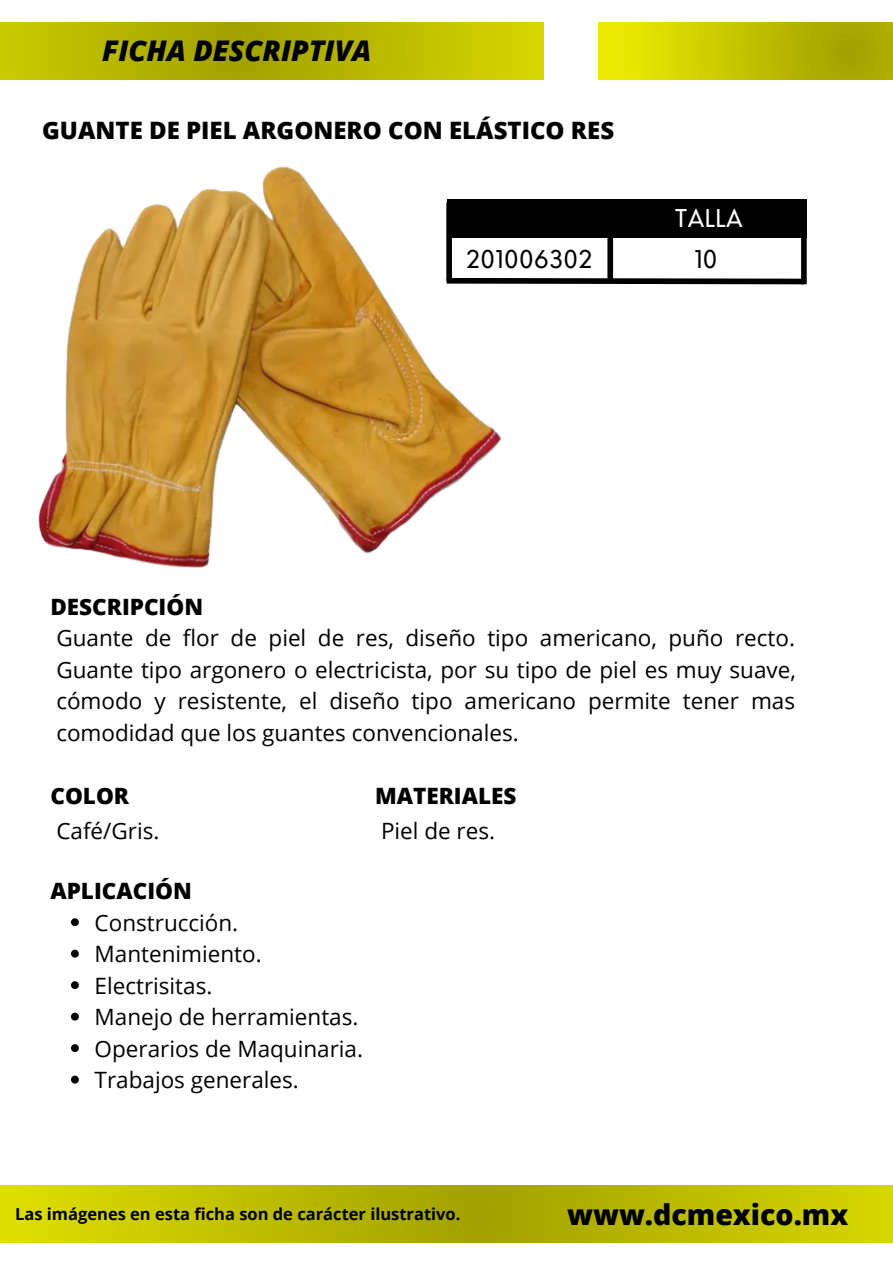
<style>
.page{position:relative;width:893px;height:1264px;background:#fff}
.page>*{position:absolute;margin:0;border:0;box-sizing:border-box;transform-origin:0 0}
.t1{font:italic 800 28.5px "Open Sans";color:#000}
.t2{font:800 28.5px "Open Sans";color:#000}
.t3{font:800 24px "Open Sans";color:#000}
.t4{font:24px "Nourd";letter-spacing:.02em;color:#000}
.t5{font:24px "Nourd";letter-spacing:.02em;color:#fff}
.t6{font:22.5px/31.5px "Open Sans";color:#000;text-align:justify}
.t7{font:800 22.5px "Open Sans";color:#000}
.t8{font:700 16.5px "Open Sans";color:#000}
</style>
<div class="page">
<img style="left:0;top:1185px;width:892px;height:57px">
<img style="left:0;top:22px;width:543px;height:57px">
<img style="left:598px;top:22px;width:294px;height:58px">
<div style="left:446px;top:200px;width:360px;height:38px;background:#000"></div>
<svg style="left:510px;top:275px;width:297px;height:10px"></svg>
<div style="left:607px;top:202px;width:6px;height:79px;background:#000"></div>
<div style="left:801px;top:200px;width:5px;height:84px;background:#000"></div>
<img style="left:38px;top:166px;width:472px;height:402px">
<svg style="left:71px;top:918px;width:8px;height:8px"></svg>
<svg style="left:71px;top:949px;width:8px;height:8px"></svg>
<svg style="left:71px;top:981px;width:8px;height:8px"></svg>
<svg style="left:71px;top:1012px;width:8px;height:8px"></svg>
<svg style="left:71px;top:1044px;width:8px;height:8px"></svg>
<svg style="left:71px;top:1075px;width:8px;height:8px"></svg>
<p class="t1" style="left:102px;top:31px;width:271px">FICHA DESCRIPTIVA</p>
<p class="t3" style="left:42px;top:113px;width:573px">GUANTE DE PIEL ARGONERO CON ELÁSTICO RES</p>
<p class="t4" style="left:466px;top:243px;width:128px">201006302</p>
<p class="t5" style="left:675px;top:203px;width:69px">TALLA</p>
<p class="t4" style="left:694px;top:243px;width:25px">10</p>
<p class="t7" style="left:50px;top:590px;width:154px">DESCRIPCIÓN</p>
<p class="t6" style="left:56px;top:621px;width:741px">Guante de flor de piel de res, diseño tipo americano, puño recto.<br>Guante tipo argonero o electricista, por su tipo de piel es muy suave, cómodo y resistente, el diseño tipo americano permite tener mas comodidad que los guantes convencionales.</p>
<p class="t7" style="left:50px;top:779px;width:80px">COLOR</p>
<p class="t6" style="left:56px;top:814px;width:105px">Café/Gris.</p>
<p class="t7" style="left:375px;top:779px;width:143px">MATERIALES</p>
<p class="t6" style="left:381px;top:814px;width:115px">Piel de res.</p>
<p class="t7" style="left:50px;top:875px;width:143px">APLICACIÓN</p>
<p class="t6" style="left:95px;top:906px;width:270px;text-align:left">Construcción.<br>Mantenimiento.<br>Electrisitas.<br>Manejo de herramientas.<br>Operarios de Maquinaria.<br>Trabajos generales.</p>
<p class="t8" style="left:15px;top:1202px;width:447px">Las imágenes en esta ficha son de carácter ilustrativo.</p>
<p class="t2" style="left:567px;top:1194px;width:282px">www.dcmexico.mx</p>
</div>
